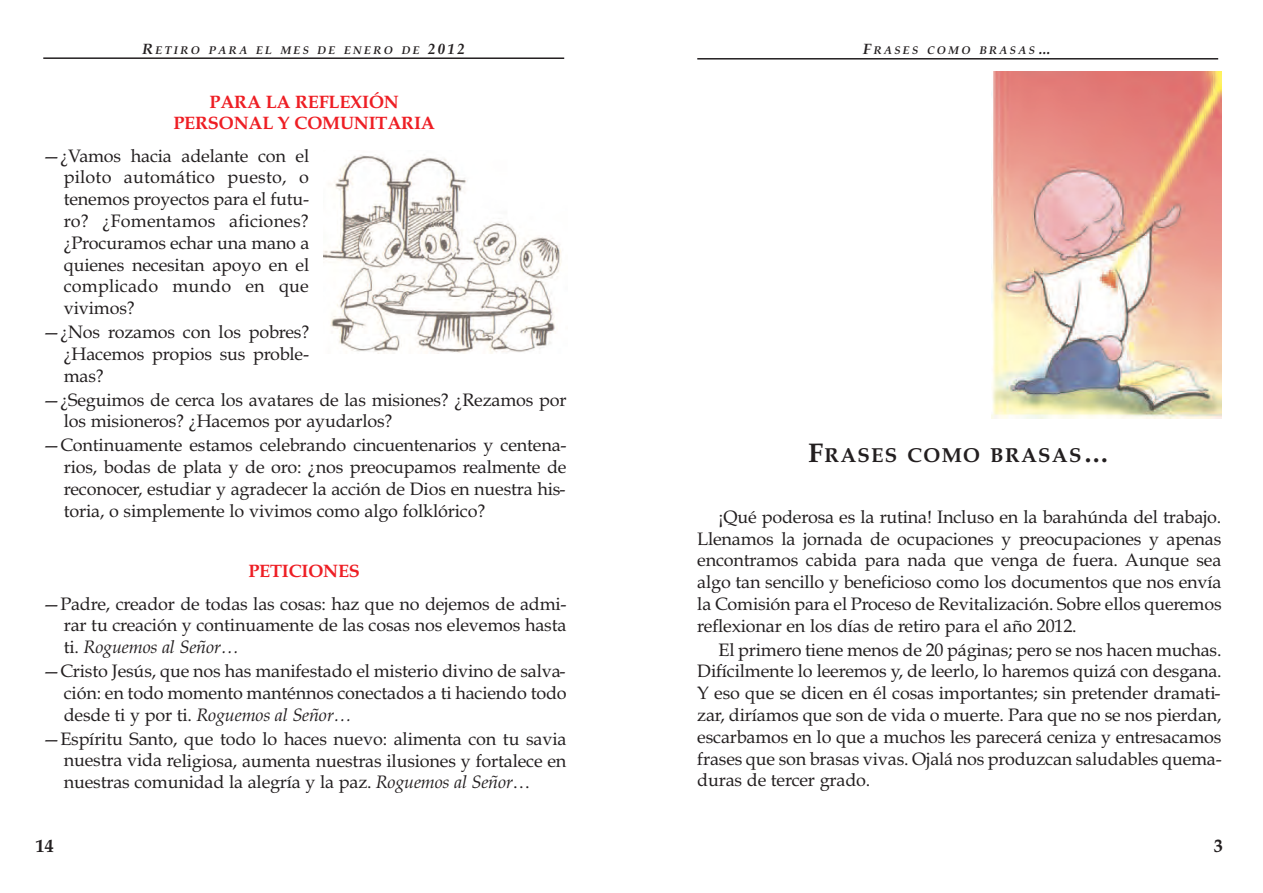
<style>
.page{position:relative;width:1263px;height:893px;background:#fff}
.page>*{position:absolute;margin:0;border:0;box-sizing:border-box;transform-origin:0 0}
.t1{font:700 20.25px "Book Antiqua";letter-spacing:.065em;color:#231f20}
.t2{font:18px/21.8px "Book Antiqua";letter-spacing:-.01em;color:#231f20;text-align:justify}
.t3{font:700 18px/21.6px "Book Antiqua";letter-spacing:-.01em;color:#ee1e24;text-align:center}
.t4{font:700 18px "Book Antiqua";color:#231f20}
.t5{font:italic 700 11.25px "Book Antiqua";letter-spacing:.2em;color:#231f20}
.s1{font-size:15px}
.s2{font-style:italic}
.s3{font-size:27px}
</style>
<div class="page">
<hr style="left:43px;top:57px;width:521px;height:2px;background:#231f20">
<hr style="left:697px;top:58px;width:521px;height:2px;background:#231f20">
<img style="left:991px;top:72px;width:230px;height:346px">
<img style="left:324px;top:154px;width:238px;height:199px">
<p class="t5" style="left:142px;top:44px;width:324px"><span class="s1">R</span>ETIRO PARA EL MES DE ENERO DE <span class="s1">2012</span></p>
<p class="t5" style="left:863px;top:44px;width:191px"><span class="s1">F</span>RASES COMO BRASAS<span class="s1">…</span></p>
<p class="t3" style="left:173px;top:91px;width:263px">PARA LA REFLEXIÓN<br>PERSONAL Y COMUNITARIA</p>
<p class="t2" style="left:64px;top:145px;width:247px;text-indent:-21px">—¿Vamos hacia adelante con el piloto automático puesto, o tenemos proyectos para el futu&shy;ro? ¿Fomentamos aficiones? ¿Procuramos echar una mano a quienes necesitan apoyo en el complicado mundo en que vivimos?</p>
<p class="t2" style="left:64px;top:321px;width:247px;text-indent:-21px">—¿Nos rozamos con los pobres? ¿Hacemos propios sus proble&shy;mas?</p>
<p class="t2" style="left:64px;top:389px;width:504px;text-indent:-21px">—¿Seguimos de cerca los avatares de las misiones? ¿Rezamos por los misioneros? ¿Hacemos por ayudarlos?</p>
<p class="t2" style="left:64px;top:434px;width:504px;text-indent:-21px">—Continuamente estamos celebrando cincuentenarios y centena&shy;rios, bodas de plata y de oro: ¿nos preocupamos realmente de reconocer, estudiar y agradecer la acción de Dios en nuestra his&shy;toria, o simplemente lo vivimos como algo folklórico?</p>
<p class="t3" style="left:248px;top:561px;width:113px">PETICIONES</p>
<p class="t2" style="left:64px;top:593px;width:504px;text-indent:-21px">—Padre, creador de todas las cosas: haz que no dejemos de admi&shy;rar tu creación y continuamente de las cosas nos elevemos hasta ti. <span class="s2">Roguemos al Señor…</span></p>
<p class="t2" style="left:64px;top:660px;width:504px;text-indent:-21px">—Cristo Jesús, que nos has manifestado el misterio divino de salva&shy;ción: en todo momento manténnos conectados a ti haciendo todo desde ti y por ti. <span class="s2">Roguemos al Señor…</span></p>
<p class="t2" style="left:64px;top:728px;width:504px;text-indent:-21px">—Espíritu Santo, que todo lo haces nuevo: alimenta con tu savia nuestra vida religiosa, aumenta nuestras ilusiones y fortalece en nuestras comunidad la alegría y la paz. <span class="s2">Roguemos al Señor</span>…</p>
<p class="t1" style="left:808px;top:444px;width:303px"><span class="s3">F</span>RASES COMO BRASAS<span class="s3">…</span></p>
<p class="t2" style="left:697px;top:506px;width:526px;text-indent:21px">¡Qué poderosa es la rutina! Incluso en la barahúnda del trabajo.<br>Llenamos la jornada de ocupaciones y preocupaciones y apenas encontramos cabida para nada que venga de fuera. Aunque sea algo tan sencillo y beneficioso como los documentos que nos envía la Comisión para el Proceso de Revitalización. Sobre ellos queremos reflexionar en los días de retiro para el año 2012.</p>
<p class="t2" style="left:697px;top:639px;width:526px;text-indent:21px">El primero tiene menos de 20 páginas; pero se nos hacen muchas.<br>Difícilmente lo leeremos y, de leerlo, lo haremos quizá con desgana.<br>Y eso que se dicen en él cosas importantes; sin pretender dramati&shy;zar, diríamos que son de vida o muerte. Para que no se nos pierdan, escarbamos en lo que a muchos les parecerá ceniza y entresacamos frases que son brasas vivas. Ojalá nos produzcan saludables quema&shy;duras de tercer grado.</p>
<p class="t4" style="left:36px;top:835px;width:19px">14</p>
<p class="t4" style="left:1214px;top:835px;width:10px">3</p>
</div>
